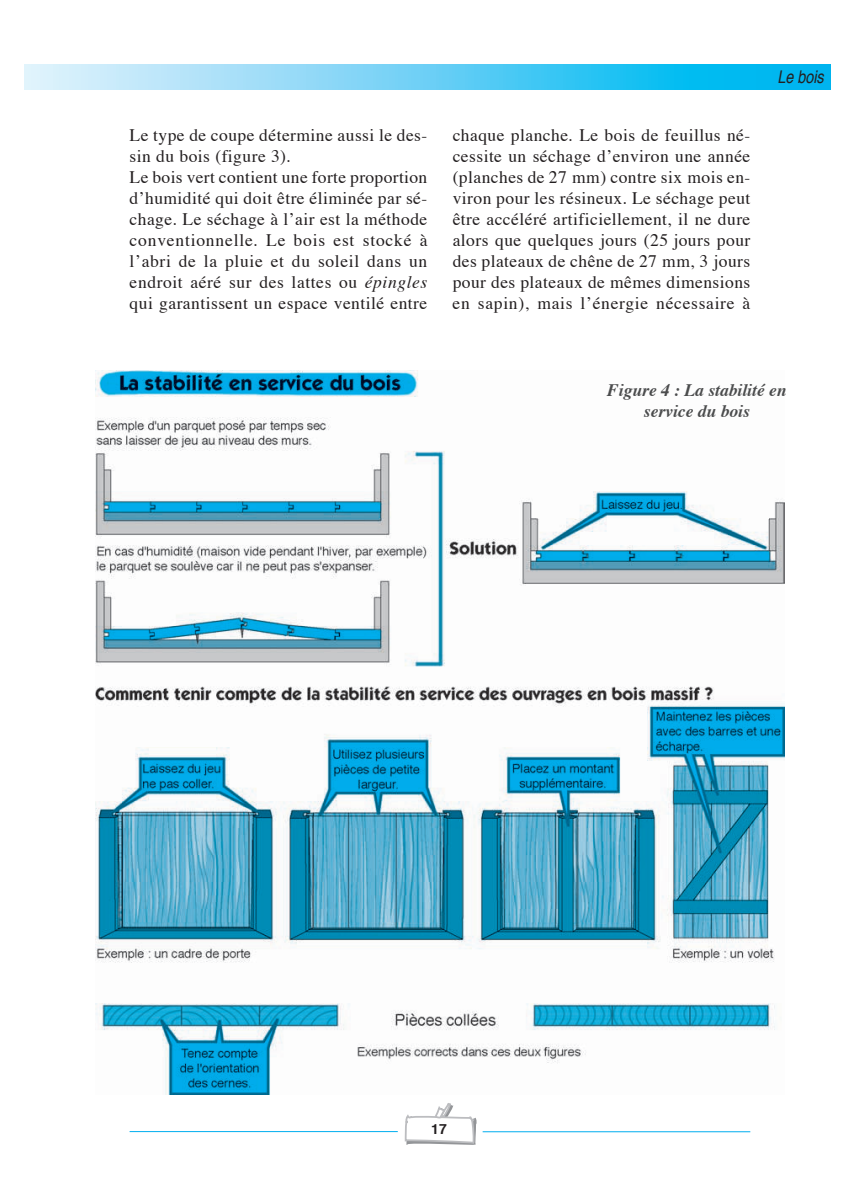
<style>
.page{position:relative;width:853px;height:1192px;background:#fff}
.page>*{position:absolute;margin:0;border:0;box-sizing:border-box;transform-origin:0 0}
.t1{font:17.5px/21px "Times";letter-spacing:.025em;color:#231f20}
.t2{font:italic 700 17.5px/21px "Times";color:#4b4c4d;text-align:center}
.t3{font:italic condensed 17.5px "Helvetica";color:#231f20}
.t4{font:700 14px "Helvetica";color:#231f20}
.s1{font-style:italic}
</style>
<div class="page">
<svg style="left:25px;top:65px;width:805px;height:24px;background:#66d0f5"></svg>
<svg style="left:405px;top:1103px;width:82px;height:42px"></svg>
<hr style="left:129px;top:1131px;width:268px;height:1px;background:#00aeef">
<hr style="left:482px;top:1131px;width:268px;height:1px;background:#00aeef">
<img style="left:96px;top:371px;width:688px;height:724px">
<p class="t1" style="left:130px;top:126px;width:299px">Le type de coupe détermine aussi le des&shy;sin du bois (figure 3).<br>Le bois vert contient une forte proportion dʼhumidité qui doit être éliminée par sé&shy;chage. Le séchage à lʼair est la méthode conventionnelle. Le bois est stocké à lʼabri de la pluie et du soleil dans un endroit aéré sur des lattes ou <span class="s1">épingles </span>qui garantissent un espace ventilé entre</p>
<p class="t1" style="left:452px;top:126px;width:299px;text-align:justify">chaque planche. Le bois de feuillus né&shy;cessite un séchage dʼenviron une année (planches de 27 mm) contre six mois en&shy;viron pour les résineux. Le séchage peut être accéléré artificiellement, il ne dure alors que quelques jours (25 jours pour des plateaux de chêne de 27 mm, 3 jours pour des plateaux de mêmes dimensions en sapin), mais lʼénergie nécessaire à</p>
<p class="t3" style="left:777px;top:66px;width:51px">Le bois</p>
<p class="t2" style="left:607px;top:381px;width:181px">Figure 4 : La stabilité en service du bois</p>
<p class="t4" style="left:431px;top:1120px;width:17px">17</p>
</div>
